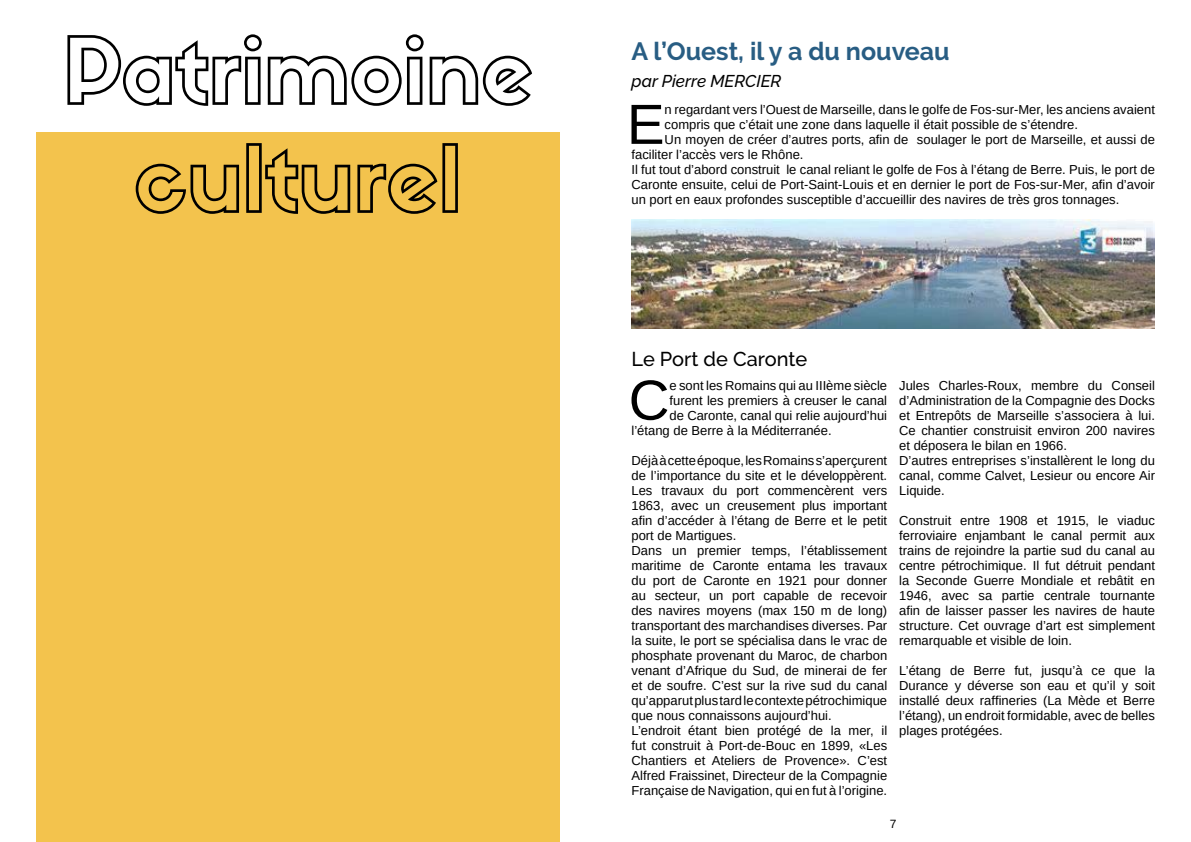
<style>
.page{position:relative;width:1191px;height:842px;background:#fff}
.page>*{position:absolute;margin:0;border:0;box-sizing:border-box;transform-origin:0 0}
.t1{font:90px/108px "Sifonn Basic Outline";color:#000;text-align:center}
.t2{font:56.6px "Arimo";color:#000}
.t3{font:700 25px "Raleway";color:#285d83}
.t4{font:500 20px "Raleway";color:#000}
.t5{font:italic 500 17px "Raleway";color:#000}
.t6{font:13px/15px "Arimo";color:#000}
.t7{font:12px "Arimo";color:#000}
</style>
<div class="page">
<div style="left:36px;top:132px;width:523px;height:679px;background:#f3c34d"></div>
<div style="left:36px;top:806px;width:523px;height:36px;background:#f3c34d"></div>
<img style="left:631px;top:219px;width:524px;height:110px">
<h1 class="t1" style="left:62px;top:17px;width:473px">Patrimoine culturel</h1>
<h3 class="t3" style="left:631px;top:36px;width:320px">A l’Ouest, il y a du nouveau</h3>
<h3 class="t5" style="left:631px;top:71px;width:151px">par Pierre MERCIER</h3>
<h2 class="t2" style="left:627px;top:88px;width:39px">E</h2>
<p class="t6" style="left:664px;top:102px;width:492px">n regardant vers l’Ouest de Marseille, dans le golfe de Fos-sur-Mer, les anciens avaient</p>
<p class="t6" style="left:664px;top:117px;width:415px">compris que c’était une zone dans laquelle il était possible de s’étendre.</p>
<p class="t6" style="left:664px;top:132px;width:492px">Un moyen de créer d’autres ports, afin de soulager le port de Marseille, et aussi de</p>
<p class="t6" style="left:631px;top:147px;width:173px">faciliter l’accès vers le Rhône.</p>
<p class="t6" style="left:631px;top:162px;width:525px">Il fut tout d’abord construit le canal reliant le golfe de Fos à l’étang de Berre. Puis, le port de</p>
<p class="t6" style="left:631px;top:177px;width:525px">Caronte ensuite, celui de Port-Saint-Louis et en dernier le port de Fos-sur-Mer, afin d’avoir</p>
<p class="t6" style="left:631px;top:192px;width:489px">un port en eaux profondes susceptible d’accueillir des navires de très gros tonnages.</p>
<h3 class="t4" style="left:631px;top:348px;width:177px">Le Port de Caronte</h3>
<h2 class="t2" style="left:628px;top:364px;width:42px">C</h2>
<p class="t6" style="left:669px;top:378px;width:219px">e sont les Romains qui au IIIème siècle</p>
<p class="t6" style="left:669px;top:393px;width:219px">furent les premiers à creuser le canal</p>
<p class="t6" style="left:669px;top:408px;width:219px">de Caronte, canal qui relie aujourd’hui</p>
<p class="t6" style="left:631px;top:423px;width:202px">l’étang de Berre à la Méditerranée.</p>
<p class="t6" style="left:631px;top:453px;width:257px">Déjà à cette époque, les Romains s’aperçurent de l’importance du site et le développèrent.<br>Les travaux du port commencèrent vers 1863, avec un creusement plus important afin d’accéder à l’étang de Berre et le petit port de Martigues.<br>Dans un premier temps, l’établissement maritime de Caronte entama les travaux du port de Caronte en 1921 pour donner au secteur, un port capable de recevoir des navires moyens (max 150 m de long) transportant des marchandises diverses. Par la suite, le port se spécialisa dans le vrac de phosphate provenant du Maroc, de charbon venant d’Afrique du Sud, de minerai de fer et de soufre. C’est sur la rive sud du canal qu’apparut plus tard le contexte pétrochimique que nous connaissons aujourd’hui.<br>L’endroit étant bien protégé de la mer, il fut construit à Port-de-Bouc en 1899, «Les Chantiers et Ateliers de Provence». C’est Alfred Fraissinet, Directeur de la Compagnie Française de Navigation, qui en fut à l’origine.</p>
<p class="t6" style="left:899px;top:378px;width:257px">Jules Charles-Roux, membre du Conseil d’Administration de la Compagnie des Docks et Entrepôts de Marseille s’associera à lui.<br>Ce chantier construisit environ 200 navires et déposera le bilan en 1966.<br>D’autres entreprises s’installèrent le long du canal, comme Calvet, Lesieur ou encore Air Liquide.</p>
<p class="t6" style="left:899px;top:513px;width:257px;text-align:justify">Construit entre 1908 et 1915, le viaduc ferroviaire enjambant le canal permit aux trains de rejoindre la partie sud du canal au centre pétrochimique. Il fut détruit pendant la Seconde Guerre Mondiale et rebâtit en 1946, avec sa partie centrale tournante afin de laisser passer les navires de haute structure. Cet ouvrage d’art est simplement remarquable et visible de loin.</p>
<p class="t6" style="left:899px;top:663px;width:257px;text-align:justify">L’étang de Berre fut, jusqu’à ce que la Durance y déverse son eau et qu’il y soit installé deux raffineries (La Mède et Berre l’étang), un endroit formidable, avec de belles plages protégées.</p>
<p class="t7" style="left:890px;top:816px;width:8px">7</p>
</div>
